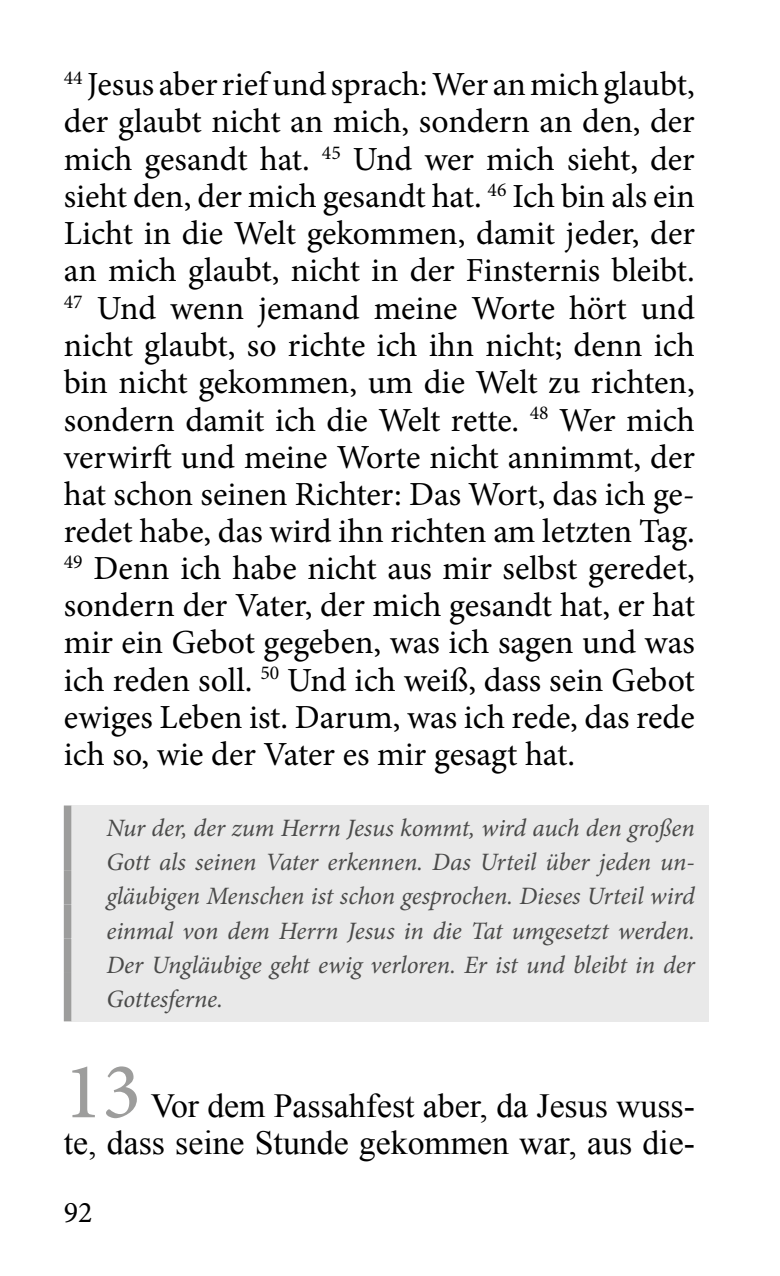
<style>
.page{position:relative;width:780px;height:1276px;background:#fff}
.page>*{position:absolute;margin:0;border:0;box-sizing:border-box;transform-origin:0 0}
.t1{font:500 80px "Minion Pro";color:#9d9d9c}
.t2{font:33.75px/37.2px "Minion Pro";color:#000;text-align:justify}
.t3{font:33.75px/37px "Times New Roman";color:#000;text-align:right}
.t4{font:30px "Minion Pro";color:#000}
.t5{font:italic 25px/34.2px "Minion Pro";letter-spacing:-.01em;color:#4a4a49;text-align:justify}
</style>
<div class="page">
<div style="left:71px;top:805px;width:638px;height:65px;background:#e9e9e9"></div>
<div style="left:64px;top:805px;width:7px;height:65px;background:#9d9d9c"></div>
<div style="left:71px;top:870px;width:638px;height:34px;background:#e9e9e9"></div>
<div style="left:64px;top:870px;width:7px;height:34px;background:#9d9d9c"></div>
<div style="left:71px;top:904px;width:638px;height:34px;background:#e9e9e9"></div>
<div style="left:64px;top:904px;width:7px;height:34px;background:#9d9d9c"></div>
<div style="left:71px;top:938px;width:638px;height:35px;background:#e9e9e9"></div>
<div style="left:64px;top:938px;width:7px;height:35px;background:#9d9d9c"></div>
<div style="left:71px;top:973px;width:638px;height:48px;background:#e9e9e9"></div>
<div style="left:64px;top:973px;width:7px;height:48px;background:#9d9d9c"></div>
<p class="t2" style="left:64px;top:66px;width:632px"><sup>44</sup> Jesus aber rief und sprach: Wer an mich glaubt, der glaubt nicht an mich, sondern an den, der mich gesandt hat. <sup>45</sup> Und wer mich sieht, der sieht den, der mich gesandt hat. <sup>46</sup> Ich bin als ein Licht in die Welt gekommen, damit jeder, der an mich glaubt, nicht in der Finsternis bleibt.<br><sup>47</sup> Und wenn jemand meine Worte hört und nicht glaubt, so richte ich ihn nicht; denn ich bin nicht gekommen, um die Welt zu richten, sondern damit ich die Welt rette. <sup>48</sup> Wer mich verwirft und meine Worte nicht annimmt, der hat schon seinen Richter: Das Wort, das ich ge&shy;redet habe, das wird ihn richten am letzten Tag.<br><sup>49</sup> Denn ich habe nicht aus mir selbst geredet, sondern der Vater, der mich gesandt hat, er hat mir ein Gebot gegeben, was ich sagen und was ich reden soll. <sup>50</sup> Und ich weiß, dass sein Gebot ewiges Leben ist. Darum, was ich rede, das rede ich so, wie der Vater es mir gesagt hat.</p>
<p class="t5" style="left:106px;top:811px;width:590px">Nur der, der zum Herrn Jesus kommt, wird auch den großen Gott als seinen Vater erkennen. Das Urteil über jeden un&shy;gläubigen Menschen ist schon gesprochen. Dieses Urteil wird einmal von dem Herrn Jesus in die Tat umgesetzt werden.<br>Der Ungläubige geht ewig verloren. Er ist und bleibt in der Gottesferne.</p>
<p class="t1" style="left:64px;top:1037px;width:79px">13</p>
<p class="t3" style="left:64px;top:1087px;width:632px">Vor dem Passahfest aber, da Jesus wuss-<br>te, dass seine Stunde gekommen war, aus die-</p>
<p class="t4" style="left:64px;top:1192px;width:30px">92</p>
</div>
